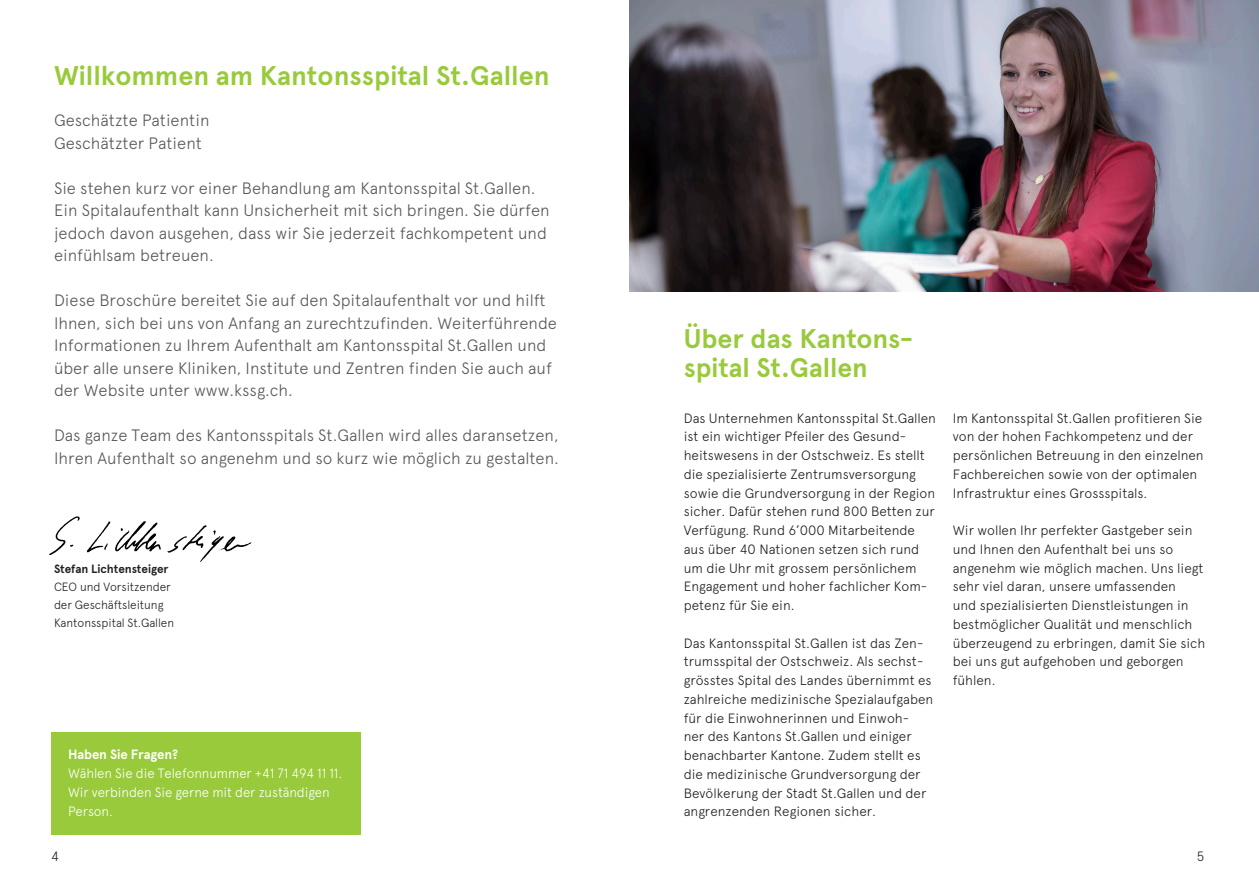
<style>
.page{position:relative;width:1259px;height:893px;background:#fff}
.page>*{position:absolute;margin:0;border:0;box-sizing:border-box;transform-origin:0 0}
.t1{font:700 27px/29.2px "Apercu";color:#99ca3b}
.t2{font:300 16.5px/22.5px "Apercu";color:#57585a}
.t3{font:300 13.5px/18.8px "Apercu";color:#231f20}
.t4{font:300 13.5px/18.8px "Apercu";letter-spacing:-.005em;color:#fff}
.t5{font:700 13.5px "Apercu";letter-spacing:-.005em;color:#fff}
.t6{font:300 12px/18px "Apercu";letter-spacing:-.005em;color:#231f20}
.t7{font:700 12px "Apercu";letter-spacing:-.005em;color:#231f20}
</style>
<div class="page">
<img style="left:49px;top:516px;width:203px;height:46px">
<div style="left:51px;top:733px;width:309px;height:102px;background:#99ca3b"></div>
<img style="left:629px;top:0;width:630px;height:291px">
<h1 class="t1" style="left:54px;top:61px;width:497px">Willkommen am Kantonsspital St.Gallen</h1>
<p class="t2" style="left:54px;top:109px;width:157px">Geschätzte Patientin<br>Geschätzter Patient</p>
<p class="t2" style="left:54px;top:177px;width:497px">Sie stehen kurz vor einer Behandlung am Kantonsspital St.Gallen.<br>Ein Spitalaufenthalt kann Unsicherheit mit sich bringen. Sie dürfen jedoch davon ausgehen, dass wir Sie jederzeit fachkompetent und einfühlsam betreuen.</p>
<p class="t2" style="left:54px;top:289px;width:504px">Diese Broschüre bereitet Sie auf den Spitalaufenthalt vor und hilft Ihnen, sich bei uns von Anfang an zurechtzufinden. Weiterführende Informationen zu Ihrem Aufenthalt am Kantonsspital St.Gallen und über alle unsere Kliniken, Institute und Zentren finden Sie auch auf der Website unter www.kssg.ch.</p>
<p class="t2" style="left:54px;top:424px;width:506px">Das ganze Team des Kantonsspitals St.Gallen wird alles daransetzen,<br>Ihren Aufenthalt so angenehm und so kurz wie möglich zu gestalten.</p>
<p class="t7" style="left:54px;top:561px;width:116px">Stefan Lichtensteiger</p>
<p class="t6" style="left:54px;top:577px;width:122px">CEO und Vorsitzender der Geschäftsleitung<br>Kantonsspital St.Gallen</p>
<p class="t5" style="left:68px;top:746px;width:112px">Haben Sie Fragen?</p>
<p class="t4" style="left:68px;top:764px;width:276px">Wählen Sie die Telefonnummer +41 71 494 11 11.<br>Wir verbinden Sie gerne mit der zuständigen<br>Person.</p>
<h1 class="t1" style="left:684px;top:324px;width:231px">Über das Kantons&shy;spital St.Gallen</h1>
<p class="t3" style="left:684px;top:408px;width:254px">Das Unternehmen Kantonsspital St.Gallen ist ein wichtiger Pfeiler des Gesund&shy;heitswesens in der Ostschweiz. Es stellt die spezialisierte Zentrumsversorgung sowie die Grundversorgung in der Region sicher. Dafür stehen rund 800 Betten zur Verfügung. Rund 6’000 Mitarbeitende aus über 40 Nationen setzen sich rund um die Uhr mit grossem persönlichem Engagement und hoher fachlicher Kom&shy;petenz für Sie ein.</p>
<p class="t3" style="left:684px;top:633px;width:251px">Das Kantonsspital St.Gallen ist das Zen&shy;trumsspital der Ostschweiz. Als sechst&shy;grösstes Spital des Landes übernimmt es zahlreiche medizinische Spezialaufgaben für die Einwohnerinnen und Einwoh-<br>ner des Kantons St.Gallen und einiger benachbarter Kantone. Zudem stellt es die medizinische Grundversorgung der Bevölkerung der Stadt St.Gallen und der angrenzenden Regionen sicher.</p>
<p class="t3" style="left:952px;top:408px;width:252px">Im Kantonsspital St.Gallen profitieren Sie von der hohen Fachkompetenz und der persönlichen Betreuung in den einzelnen Fachbereichen sowie von der optimalen Infrastruktur eines Grossspitals.</p>
<p class="t3" style="left:952px;top:521px;width:254px">Wir wollen Ihr perfekter Gastgeber sein und Ihnen den Aufenthalt bei uns so angenehm wie möglich machen. Uns liegt sehr viel daran, unsere umfassenden<br>und spezialisierten Dienstleistungen in bestmöglicher Qualität und menschlich überzeugend zu erbringen, damit Sie sich bei uns gut aufgehoben und geborgen fühlen.</p>
<p class="t3" style="left:51px;top:846px;width:9px">4</p>
<p class="t3" style="left:1196px;top:846px;width:9px">5</p>
</div>
